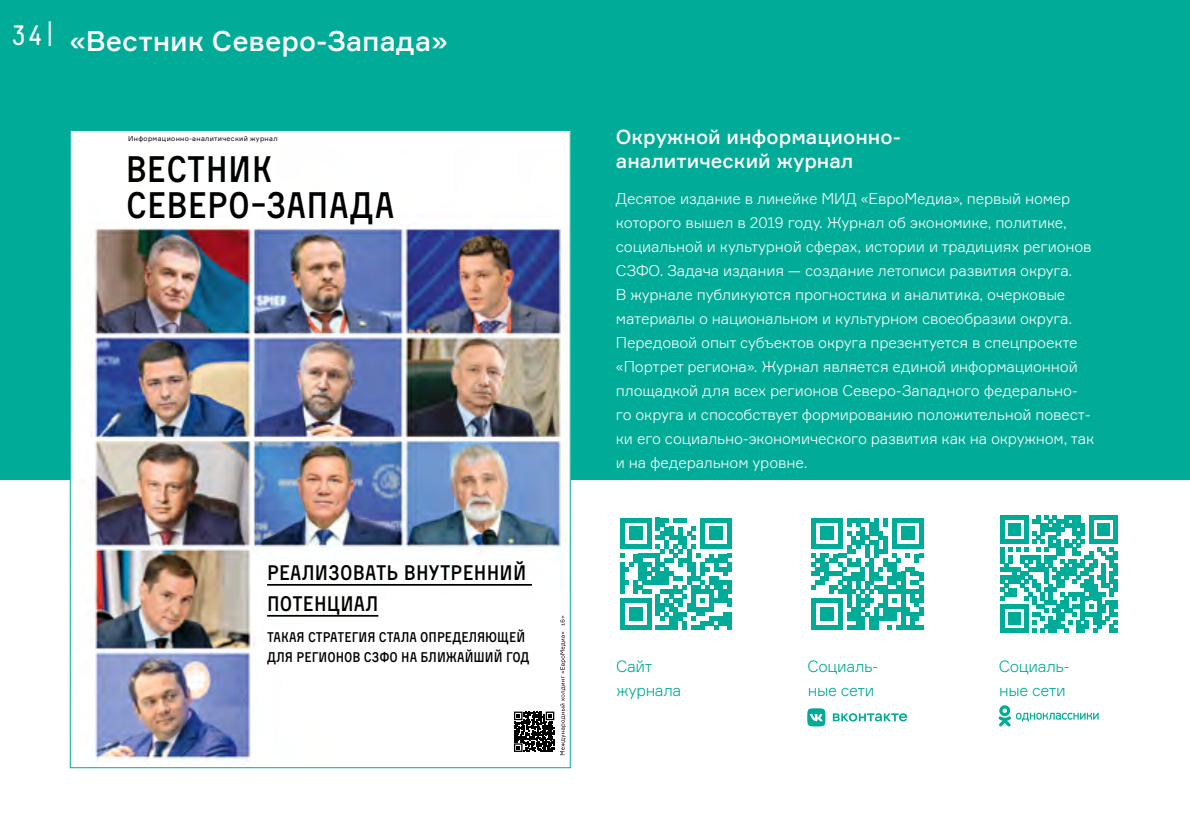
<style>
.page{position:relative;width:1190px;height:840px;background:#fff}
.page>*{position:absolute;margin:0;border:0;box-sizing:border-box;transform-origin:0 0}
.t1{font:36.2px/36.2px "Activist";letter-spacing:.01em;color:#000}
.t2{font:500 28px "Formular";color:#fff}
.t3{font:28px "Decima Mono X";color:#fff}
.t4{font:20.6px/31px "Activist";letter-spacing:.01em;color:#000}
.t5{font:500 20px/24px "Formular";color:#fff}
.t6{font:300 16px/24px "Formular";letter-spacing:-.02em;color:#00ab98}
.t7{font:300 15.2px/24px "Formular";letter-spacing:-.01em;color:#fff}
.t8{font:13.8px/20.6px "Activist";color:#000}
.t9{font:6.8px "Formular";letter-spacing:.05em;color:#000}
</style>
<div class="page">
<div style="left:0;top:0;width:1190px;height:480px;background:#00ab98"></div>
<img style="left:72px;top:132px;width:497px;height:632px">
<svg style="left:560px;top:615px;width:6px;height:140px"></svg>
<div style="left:509px;top:707px;width:49px;height:49px;background:#fff"></div>
<hr style="left:267px;top:584px;width:265px;height:2px;background:#000">
<hr style="left:267px;top:615px;width:111px;height:2px;background:#000">
<svg style="left:514px;top:712px;width:40px;height:40px"></svg>
<svg style="left:620px;top:518px;width:112px;height:112px"></svg>
<div style="left:727px;top:581px;width:5px;height:13px;background:#00ab98"></div>
<div style="left:727px;top:598px;width:5px;height:9px;background:#00ab98"></div>
<div style="left:727px;top:612px;width:5px;height:9px;background:#00ab98"></div>
<div style="left:727px;top:621px;width:5px;height:9px;background:#00ab98"></div>
<svg style="left:807px;top:708px;width:18px;height:18px"></svg>
<svg style="left:833px;top:713px;width:74px;height:9px"></svg>
<svg style="left:811px;top:518px;width:112px;height:112px"></svg>
<svg style="left:998px;top:705px;width:101px;height:22px"></svg>
<svg style="left:1000px;top:515px;width:117px;height:117px"></svg>
<h2 class="t3" style="left:10px;top:20px;width:49px">34|</h2>
<h2 class="t2" style="left:69px;top:24px;width:380px">«Вестник Северо-Запада»</h2>
<p class="t9" style="left:128px;top:134px;width:151px">Информационно-аналитический журнал</p>
<h1 class="t1" style="left:126px;top:151px;width:270px">Вестник<br>Северо-Запада</h1>
<h3 class="t4" style="left:267px;top:557px;width:261px">Реализовать внутренний потенциал</h3>
<p class="t8" style="left:267px;top:626px;width:264px">Такая стратегия стала определяющей для регионов СЗФО на ближайший год</p>
<h3 class="t5" style="left:616px;top:125px;width:286px">Окружной информационно&shy;аналитический журнал</h3>
<p class="t7" style="left:616px;top:187px;width:480px">Десятое издание в линейке МИД «ЕвроМедиа», первый номер которого вышел в 2019 году. Журнал об экономике, политике, социальной и культурной сферах, истории и традициях регионов СЗФО. Задача издания — создание летописи развития округа.<br>В журнале публикуются прогностика и аналитика, очерковые материалы о национальном и культурном своеобразии округа.<br>Передовой опыт субъектов округа презентуется в спецпроекте «Портрет региона». Журнал является единой информационной площадкой для всех регионов Северо-Западного федерально&shy;го округа и способствует формированию положительной повест&shy;ки его социально-экономического развития как на окружном, так и на федеральном уровне.</p>
<p class="t6" style="left:616px;top:654px;width:67px">Сайт журнала</p>
<p class="t6" style="left:807px;top:654px;width:72px">Социаль&shy;ные сети</p>
<p class="t6" style="left:999px;top:654px;width:72px">Социаль&shy;ные сети</p>
</div>
